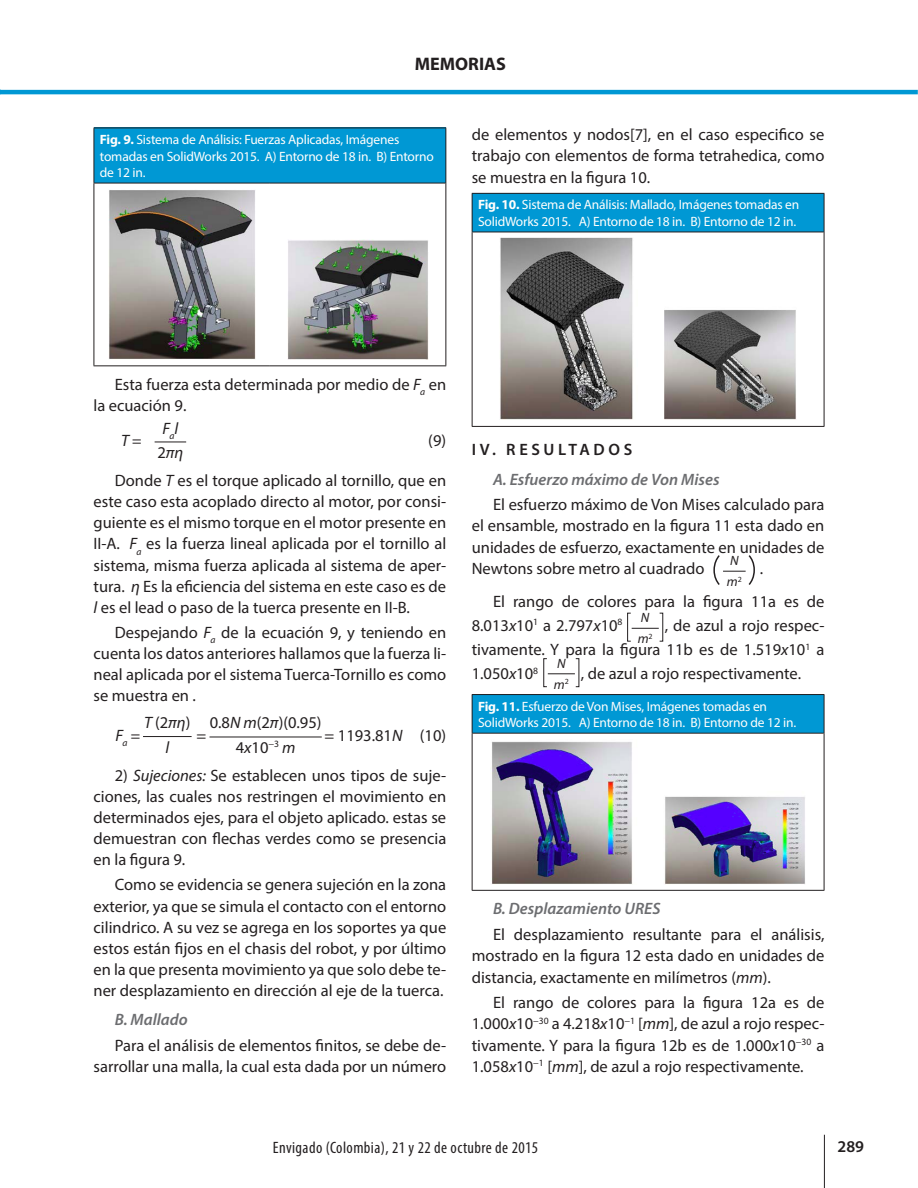
<style>
.page{position:relative;width:918px;height:1188px;background:#fff}
.page>*{position:absolute;margin:0;border:0;box-sizing:border-box;transform-origin:0 0}
.t1{font:700 18.15px "Myriad Pro";color:#231f20}
.t2{font:16.5px/21.1px "Myriad Pro";color:#231f20;text-align:justify}
.t3{font:italic 600 16.5px "Myriad Pro";color:#6c6d70}
.t4{font:condensed 16.5px "Myriad Pro";letter-spacing:.025em;color:#231f20}
.t5{font:600 16.5px "Myriad Pro";letter-spacing:.22em;color:#231f20}
.t6{font:italic 16.5px "Myriad Pro";color:#231f20}
.t7{font:13.5px/16.5px "Myriad Pro";letter-spacing:-.015em;color:#fffefc}
.t8{font:italic 13.5px/21.3px "Myriad Pro";color:#231f20}
.s1{font-weight:700}
.s2{font-style:italic}
</style>
<div class="page">
<hr style="left:0;top:90px;width:918px;height:4px;background:#0098d4">
<hr style="left:824px;top:1135px;width:1px;height:53px;background:#231f20">
<div style="left:94px;top:128px;width:352px;height:55px;background:#0098d4"></div>
<hr style="left:94px;top:128px;width:176px;height:1px;background:#231f20">
<hr style="left:94px;top:128px;width:1px;height:55px;background:#231f20">
<hr style="left:270px;top:128px;width:176px;height:1px;background:#231f20">
<hr style="left:94px;top:183px;width:176px;height:1px;background:#231f20">
<hr style="left:270px;top:183px;width:175px;height:1px;background:#231f20">
<hr style="left:445px;top:128px;width:1px;height:55px;background:#231f20">
<hr style="left:94px;top:183px;width:1px;height:182px;background:#231f20">
<hr style="left:445px;top:183px;width:1px;height:182px;background:#231f20">
<hr style="left:94px;top:365px;width:176px;height:1px;background:#231f20">
<hr style="left:270px;top:365px;width:176px;height:1px;background:#231f20">
<img style="left:109px;top:190px;width:146px;height:169px">
<img style="left:287px;top:240px;width:141px;height:120px">
<hr style="left:155px;top:442px;width:31px;height:1px;background:#231f20">
<hr style="left:143px;top:736px;width:49px;height:1px;background:#231f20">
<hr style="left:210px;top:737px;width:112px;height:1px;background:#231f20">
<div style="left:472px;top:193px;width:352px;height:39px;background:#0098d4"></div>
<hr style="left:472px;top:193px;width:352px;height:1px;background:#231f20">
<hr style="left:472px;top:194px;width:1px;height:38px;background:#231f20">
<hr style="left:472px;top:232px;width:352px;height:1px;background:#231f20">
<hr style="left:824px;top:194px;width:1px;height:38px;background:#231f20">
<hr style="left:472px;top:232px;width:1px;height:194px;background:#231f20">
<hr style="left:824px;top:232px;width:1px;height:194px;background:#231f20">
<hr style="left:472px;top:426px;width:352px;height:1px;background:#231f20">
<img style="left:500px;top:238px;width:296px;height:182px">
<svg style="left:713px;top:555px;width:42px;height:30px"></svg>
<div style="left:627px;top:613px;width:4px;height:29px;border:1px solid #231f20"></div>
<div style="left:659px;top:613px;width:4px;height:29px;border:1px solid #231f20"></div>
<svg style="left:632px;top:628px;width:27px;height:1px"></svg>
<div style="left:543px;top:658px;width:4px;height:29px;border:1px solid #231f20"></div>
<svg style="left:548px;top:673px;width:27px;height:1px"></svg>
<div style="left:472px;top:695px;width:352px;height:38px;background:#0098d4"></div>
<hr style="left:472px;top:694px;width:352px;height:1px;background:#231f20">
<hr style="left:472px;top:695px;width:1px;height:38px;background:#231f20">
<hr style="left:472px;top:733px;width:352px;height:1px;background:#231f20">
<hr style="left:824px;top:695px;width:1px;height:38px;background:#231f20">
<hr style="left:472px;top:734px;width:1px;height:156px;background:#231f20">
<hr style="left:824px;top:733px;width:1px;height:157px;background:#231f20">
<hr style="left:472px;top:890px;width:352px;height:1px;background:#231f20">
<img style="left:492px;top:741px;width:313px;height:143px">
<p class="t1" style="left:415px;top:52px;width:93px">MEMORIAS</p>
<p class="t7" style="left:100px;top:131px;width:335px"><span class="s1">Fig. 9.</span> Sistema de Análisis: Fuerzas Aplicadas, Imágenes tomadas en SolidWorks 2015. A) Entorno de 18 in. B) Entorno de 12 in.</p>
<p class="t2" style="left:472px;top:124px;width:354px">de elementos y nodos[7], en el caso especifico se trabajo con elementos de forma tetrahedica, como se muestra en la figura 10.</p>
<p class="t7" style="left:478px;top:196px;width:323px"><span class="s1">Fig. 10.</span> Sistema de Análisis: Mallado, Imágenes tomadas en<br>SolidWorks 2015. A) Entorno de 18 in. B) Entorno de 12 in.</p>
<p class="t2" style="left:94px;top:373px;width:354px;text-indent:21px">Esta fuerza esta determinada por medio de <span class="s2">F</span><sub>a</sub> en la ecuación 9.</p>
<p class="t6" style="left:162px;top:418px;width:17px">F<sub>a</sub>l</p>
<p class="t6" style="left:121px;top:430px;width:22px">T =</p>
<p class="t2" style="left:428px;top:430px;width:20px">(9)</p>
<p class="t2" style="left:115px;top:439px;width:333px;line-height:27.9px;text-indent:43px">2<span class="s2">πη<br></span>Donde <span class="s2">T</span> es el torque aplicado al tornillo, que en</p>
<p class="t2" style="left:94px;top:491px;width:354px">este caso esta acoplado directo al motor, por consi&shy;guiente es el mismo torque en el motor presente en II-A. <span class="s2">F</span><sub>a</sub> es la fuerza lineal aplicada por el tornillo al sistema, misma fuerza aplicada al sistema de aper&shy;tura. <span class="s2">η</span> Es la eficiencia del sistema en este caso es de <span class="s2">l</span> es el lead o paso de la tuerca presente en II-B.</p>
<p class="t2" style="left:94px;top:622px;width:354px;text-indent:21px">Despejando <span class="s2">F</span><sub>a</sub> de la ecuación 9, y teniendo en cuenta los datos anteriores hallamos que la fuerza li&shy;neal aplicada por el sistema Tuerca-Tornillo es como se muestra en .</p>
<p class="t2" style="left:144px;top:712px;width:179px"><span class="s2">T</span> (2<span class="s2">πη</span>) 0.8<span class="s2">N m</span>(2<span class="s2">π</span>)(0.95)</p>
<p class="t6" style="left:115px;top:725px;width:26px">F<sub>a</sub> =</p>
<p class="t2" style="left:196px;top:724px;width:11px">=</p>
<p class="t2" style="left:325px;top:724px;width:123px">= 1193.81<span class="s2">N</span> (10)</p>
<p class="t6" style="left:165px;top:737px;width:5px">l</p>
<p class="t2" style="left:236px;top:737px;width:61px">4<span class="s2">x</span>10<sup>−3</sup> <span class="s2">m</span></p>
<p class="t2" style="left:94px;top:764px;width:354px;text-indent:21px">2) <span class="s2">Sujeciones:</span> Se establecen unos tipos de suje&shy;ciones, las cuales nos restringen el movimiento en determinados ejes, para el objeto aplicado. estas se demuestran con flechas verdes como se presencia en la figura 9.</p>
<p class="t2" style="left:94px;top:874px;width:354px;text-indent:21px">Como se evidencia se genera sujeción en la zona exterior, ya que se simula el contacto con el entorno cilindrico. A su vez se agrega en los soportes ya que estos están fijos en el chasis del robot, y por último en la que presenta movimiento ya que solo debe te&shy;ner desplazamiento en dirección al eje de la tuerca.</p>
<p class="t3" style="left:115px;top:1009px;width:75px">B. Mallado</p>
<p class="t2" style="left:94px;top:1034px;width:354px;text-align:right">Para el análisis de elementos finitos, se debe de&shy;sarrollar una malla, la cual esta dada por un número</p>
<p class="t5" style="left:472px;top:439px;width:162px">IV. RESULTADOS</p>
<p class="t3" style="left:493px;top:469px;width:228px">A. Esfuerzo máximo de Von Mises</p>
<p class="t2" style="left:472px;top:494px;width:354px;text-indent:21px">El esfuerzo máximo de Von Mises calculado para el ensamble, mostrado en la figura 11 esta dado en unidades de esfuerzo, exactamente en unidades de Newtons sobre metro al cuadrado</p>
<p class="t8" style="left:727px;top:550px;width:16px">N m<sup>2</sup></p>
<p class="t2" style="left:493px;top:552px;width:333px;line-height:32.7px;text-indent:267px">.<br>El rango de colores para la figura 11a es de</p>
<p class="t2" style="left:472px;top:615px;width:152px">8.013<span class="s2">x</span>10<sup>1</sup> a 2.797<span class="s2">x</span>10<sup>8</sup></p>
<p class="t8" style="left:638px;top:607px;width:16px">N m<sup>2</sup></p>
<p class="t2" style="left:472px;top:613px;width:354px;line-height:24.3px;text-indent:193px">, de azul a rojo respec&shy;tivamente. Y para la figura 11b es de 1.519<span class="s2">x</span>10<sup>1</sup> a 1.050<span class="s2">x</span>10<sup>8</sup></p>
<p class="t8" style="left:557px;top:652px;width:10px">N</p>
<p class="t2" style="left:554px;top:663px;width:249px"><sub>m</sub><sub>2</sub> , de azul a rojo respectivamente.</p>
<p class="t7" style="left:478px;top:698px;width:320px"><span class="s1">Fig. 11.</span> Esfuerzo de Von Mises, Imágenes tomadas en<br>SolidWorks 2015. A) Entorno de 18 in. B) Entorno de 12 in.</p>
<p class="t3" style="left:493px;top:898px;width:169px">B. Desplazamiento URES</p>
<p class="t2" style="left:472px;top:924px;width:354px;text-indent:21px">El desplazamiento resultante para el análisis, mostrado en la figura 12 esta dado en unidades de distancia, exactamente en milímetros (<span class="s2">mm</span>).</p>
<p class="t2" style="left:472px;top:992px;width:354px;text-indent:21px">El rango de colores para la figura 12a es de 1.000<span class="s2">x</span>10<sup>−30</sup> a 4.218<span class="s2">x</span>10<sup>−1</sup> [<span class="s2">mm</span>], de azul a rojo respec&shy;tivamente. Y para la figura 12b es de 1.000<span class="s2">x</span>10<sup>−30</sup> a 1.058<span class="s2">x</span>10<sup>−1</sup> [<span class="s2">mm</span>], de azul a rojo respectivamente.</p>
<p class="t4" style="left:273px;top:1138px;width:267px">Envigado (Colombia), 21 y 22 de octubre de 2015</p>
<p class="t5" style="left:838px;top:1136px;width:28px">289</p>
</div>
